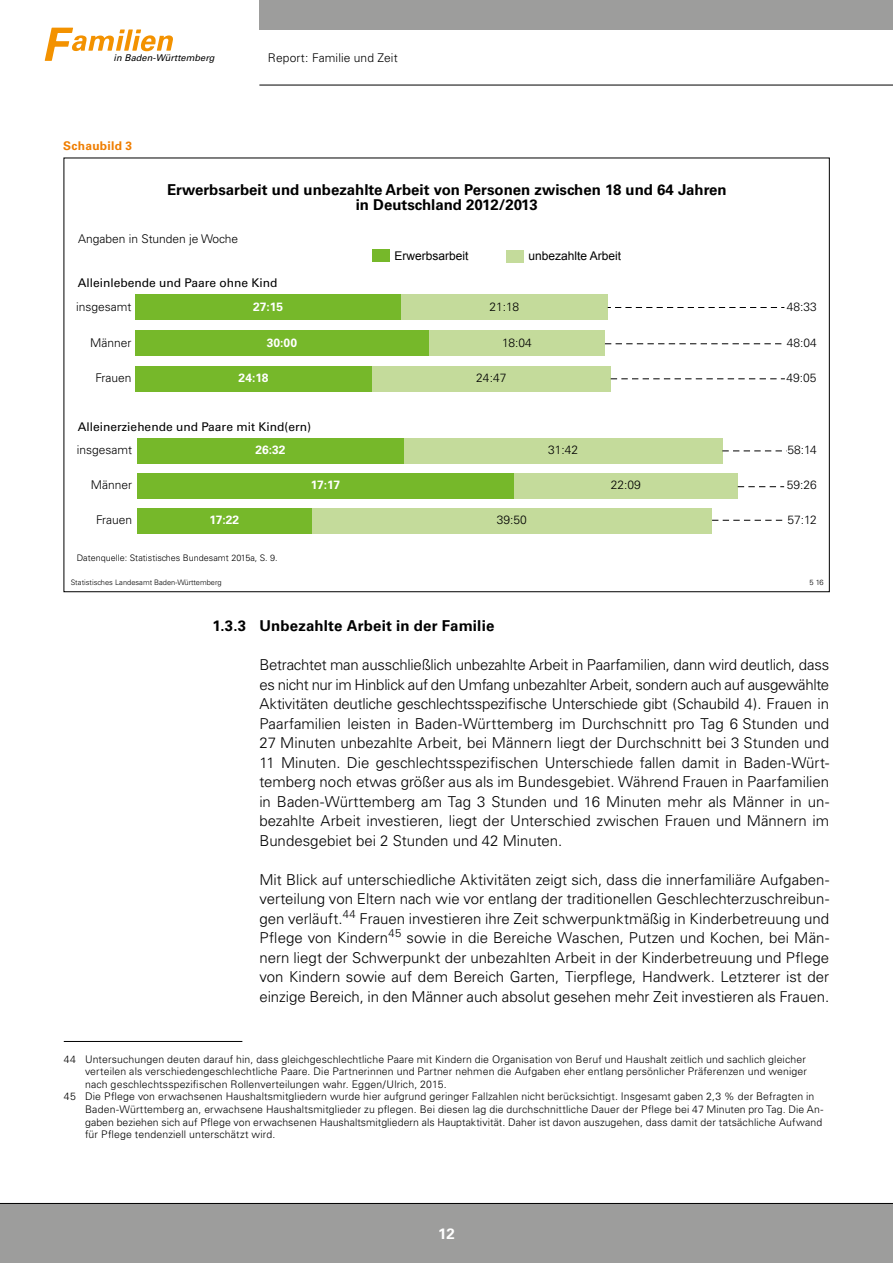
<style>
.page{position:relative;width:893px;height:1263px;background:#fff}
.page>*{position:absolute;margin:0;border:0;box-sizing:border-box;transform-origin:0 0}
.t1{font:300 15px/19.5px "Univers";color:#000;text-align:justify}
.t2{font:700 15px/15px "Univers";color:#000;text-align:center}
.t3{font:700 15px "Univers";color:#fff}
.t4{font:300 12px "Univers";color:#000}
.t5{font:12px "Univers";color:#000}
.t6{font:700 12px "Univers";color:#fff}
.t7{font:12px "Arial";color:#000}
.t8{font:700 12px "Univers";letter-spacing:.02em;color:#ef7d00}
.t9{font:300 10.5px "Univers";letter-spacing:.015em;color:#000}
.t10{font:italic 9.3px "Univers";letter-spacing:.005em;color:#000}
.t11{font:300 9px "Univers";color:#000}
.t12{font:300 7.5px "Univers";color:#000}
</style>
<div class="page">
<div style="left:259px;top:0;width:634px;height:30px;background:#9d9d9c"></div>
<svg style="left:45px;top:28px;width:128px;height:33px"></svg>
<div style="left:0;top:1203px;width:893px;height:60px;background:#9d9d9c"></div>
<hr style="left:259px;top:85px;width:634px;height:1px;background:#000">
<hr style="left:0;top:1203px;width:893px;height:1px;background:#000">
<hr style="left:64px;top:1041px;width:178px;height:1px;background:#000">
<div style="left:401px;top:294px;width:207px;height:26px;background:#c4db9b"></div>
<div style="left:429px;top:330px;width:176px;height:26px;background:#c4db9b"></div>
<div style="left:372px;top:366px;width:239px;height:26px;background:#c4db9b"></div>
<div style="left:135px;top:294px;width:266px;height:26px;background:#76b82a"></div>
<div style="left:135px;top:330px;width:294px;height:26px;background:#76b82a"></div>
<div style="left:135px;top:366px;width:237px;height:26px;background:#76b82a"></div>
<div style="left:404px;top:438px;width:318px;height:25px;background:#c4db9b"></div>
<div style="left:514px;top:473px;width:224px;height:25px;background:#c4db9b"></div>
<div style="left:312px;top:508px;width:400px;height:25px;background:#c4db9b"></div>
<div style="left:137px;top:438px;width:267px;height:25px;background:#76b82a"></div>
<div style="left:137px;top:473px;width:377px;height:25px;background:#76b82a"></div>
<div style="left:137px;top:508px;width:175px;height:25px;background:#76b82a"></div>
<svg style="left:608px;top:307px;width:176px;height:1px"></svg>
<svg style="left:605px;top:343px;width:177px;height:1px"></svg>
<svg style="left:611px;top:379px;width:174px;height:1px"></svg>
<svg style="left:722px;top:451px;width:65px;height:1px"></svg>
<svg style="left:738px;top:486px;width:46px;height:1px"></svg>
<svg style="left:712px;top:520px;width:71px;height:1px"></svg>
<div style="left:372px;top:250px;width:17px;height:12px;background:#76b82a"></div>
<div style="left:506px;top:250px;width:17px;height:13px;background:#c4db9b"></div>
<p class="t10" style="left:114px;top:52px;width:102px">in Baden-Württemberg</p>
<p class="t4" style="left:268px;top:51px;width:131px">Report: Familie und Zeit</p>
<p class="t8" style="left:63px;top:139px;width:70px">Schaubild 3</p>
<p class="t2" style="left:167px;top:182px;width:561px">Erwerbsarbeit und unbezahlte Arbeit von Personen zwischen 18 und 64 Jahren in Deutschland 2012/2013</p>
<p class="t4" style="left:78px;top:232px;width:161px">Angaben in Stunden je Woche</p>
<p class="t5" style="left:78px;top:275px;width:201px">Alleinlebende und Paare ohne Kind</p>
<p class="t4" style="left:76px;top:299px;width:57px">insgesamt</p>
<p class="t4" style="left:90px;top:335px;width:43px">Männer</p>
<p class="t4" style="left:95px;top:371px;width:38px">Frauen</p>
<p class="t6" style="left:253px;top:300px;width:32px">27:15</p>
<p class="t6" style="left:267px;top:335px;width:32px">30:00</p>
<p class="t6" style="left:239px;top:371px;width:31px">24:18</p>
<p class="t5" style="left:78px;top:419px;width:235px">Alleinerziehende und Paare mit Kind(ern)</p>
<p class="t4" style="left:77px;top:443px;width:57px">insgesamt</p>
<p class="t4" style="left:91px;top:478px;width:43px">Männer</p>
<p class="t4" style="left:96px;top:513px;width:38px">Frauen</p>
<p class="t6" style="left:256px;top:443px;width:32px">26:32</p>
<p class="t6" style="left:210px;top:513px;width:31px">17:22</p>
<p class="t11" style="left:77px;top:552px;width:202px">Datenquelle: Statistisches Bundesamt 2015a, S. 9.</p>
<p class="t6" style="left:311px;top:478px;width:31px">17:17</p>
<p class="t7" style="left:395px;top:248px;width:76px">Erwerbsarbeit</p>
<p class="t7" style="left:528px;top:248px;width:94px">unbezahlte Arbeit</p>
<p class="t4" style="left:490px;top:299px;width:31px">21:18</p>
<p class="t4" style="left:502px;top:335px;width:31px">18:04</p>
<p class="t4" style="left:476px;top:371px;width:32px">24:47</p>
<p class="t4" style="left:548px;top:443px;width:32px">31:42</p>
<p class="t4" style="left:497px;top:513px;width:32px">39:50</p>
<p class="t4" style="left:611px;top:478px;width:32px">22:09</p>
<p class="t4" style="left:787px;top:299px;width:32px">48:33</p>
<p class="t4" style="left:787px;top:335px;width:32px">48:04</p>
<p class="t4" style="left:787px;top:371px;width:32px">49:05</p>
<p class="t4" style="left:787px;top:443px;width:31px">58:14</p>
<p class="t4" style="left:787px;top:478px;width:32px">59:26</p>
<p class="t4" style="left:787px;top:513px;width:31px">57:12</p>
<p class="t12" style="left:71px;top:578px;width:153px">Statistisches Landesamt Baden-Württemberg</p>
<p class="t12" style="left:809px;top:578px;width:16px">5 16</p>
<p class="t2" style="left:213px;top:618px;width:283px">1.3.3 Unbezahlte Arbeit in der Familie</p>
<p class="t1" style="left:259px;top:655px;width:571px">Betrachtet man ausschließlich unbezahlte Arbeit in Paarfamilien, dann wird deutlich, dass es nicht nur im Hinblick auf den Umfang unbezahlter Arbeit, sondern auch auf ausgewählte Aktivitäten deutliche geschlechtsspezifische Unterschiede gibt (Schaubild 4). Frauen in Paarfamilien leisten in Baden-Württemberg im Durchschnitt pro Tag 6 Stunden und 27 Minuten unbezahlte Arbeit, bei Männern liegt der Durchschnitt bei 3 Stunden und 11 Minuten. Die geschlechtsspezifischen Unterschiede fallen damit in Baden-Würt&shy;temberg noch etwas größer aus als im Bundesgebiet. Während Frauen in Paarfamilien in Baden-Württemberg am Tag 3 Stunden und 16 Minuten mehr als Männer in un&shy;bezahlte Arbeit investieren, liegt der Unterschied zwischen Frauen und Männern im Bundesgebiet bei 2 Stunden und 42 Minuten.</p>
<p class="t1" style="left:259px;top:869px;width:571px">Mit Blick auf unterschiedliche Aktivitäten zeigt sich, dass die innerfamiliäre Aufgaben&shy;verteilung von Eltern nach wie vor entlang der traditionellen Geschlechterzuschreibun&shy;gen verläuft.<sup>44</sup> Frauen investieren ihre Zeit schwerpunktmäßig in Kinderbetreuung und Pflege von Kindern<sup>45</sup> sowie in die Bereiche Waschen, Putzen und Kochen, bei Män&shy;nern liegt der Schwerpunkt der unbezahlten Arbeit in der Kinderbetreuung und Pflege von Kindern sowie auf dem Bereich Garten, Tierpflege, Handwerk. Letzterer ist der einzige Bereich, in den Männer auch absolut gesehen mehr Zeit investieren als Frauen.</p>
<p class="t9" style="left:64px;top:1052px;width:744px">44 Untersuchungen deuten darauf hin, dass gleichgeschlechtliche Paare mit Kindern die Organisation von Beruf und Haushalt zeitlich und sachlich gleicher</p>
<p class="t9" style="left:85px;top:1065px;width:724px">verteilen als verschiedengeschlechtliche Paare. Die Partnerinnen und Partner nehmen die Aufgaben eher entlang persönlicher Präferenzen und weniger</p>
<p class="t9" style="left:85px;top:1078px;width:363px">nach geschlechtsspezifischen Rollenverteilungen wahr. Eggen/Ulrich, 2015.</p>
<p class="t9" style="left:64px;top:1090px;width:752px">45 Die Pflege von erwachsenen Haushaltsmitgliedern wurde hier aufgrund geringer Fallzahlen nicht berücksichtigt. Insgesamt gaben 2,3 % der Befragten in</p>
<p class="t9" style="left:85px;top:1103px;width:740px">Baden-Württemberg an, erwachsene Haushaltsmitglieder zu pflegen. Bei diesen lag die durchschnittliche Dauer der Pflege bei 47 Minuten pro Tag. Die An-</p>
<p class="t9" style="left:85px;top:1115px;width:739px">gaben beziehen sich auf Pflege von erwachsenen Haushaltsmitgliedern als Hauptaktivität. Daher ist davon auszugehen, dass damit der tatsächliche Aufwand</p>
<p class="t9" style="left:85px;top:1128px;width:192px">für Pflege tendenziell unterschätzt wird.</p>
<p class="t3" style="left:438px;top:1225px;width:18px">12</p>
</div>
